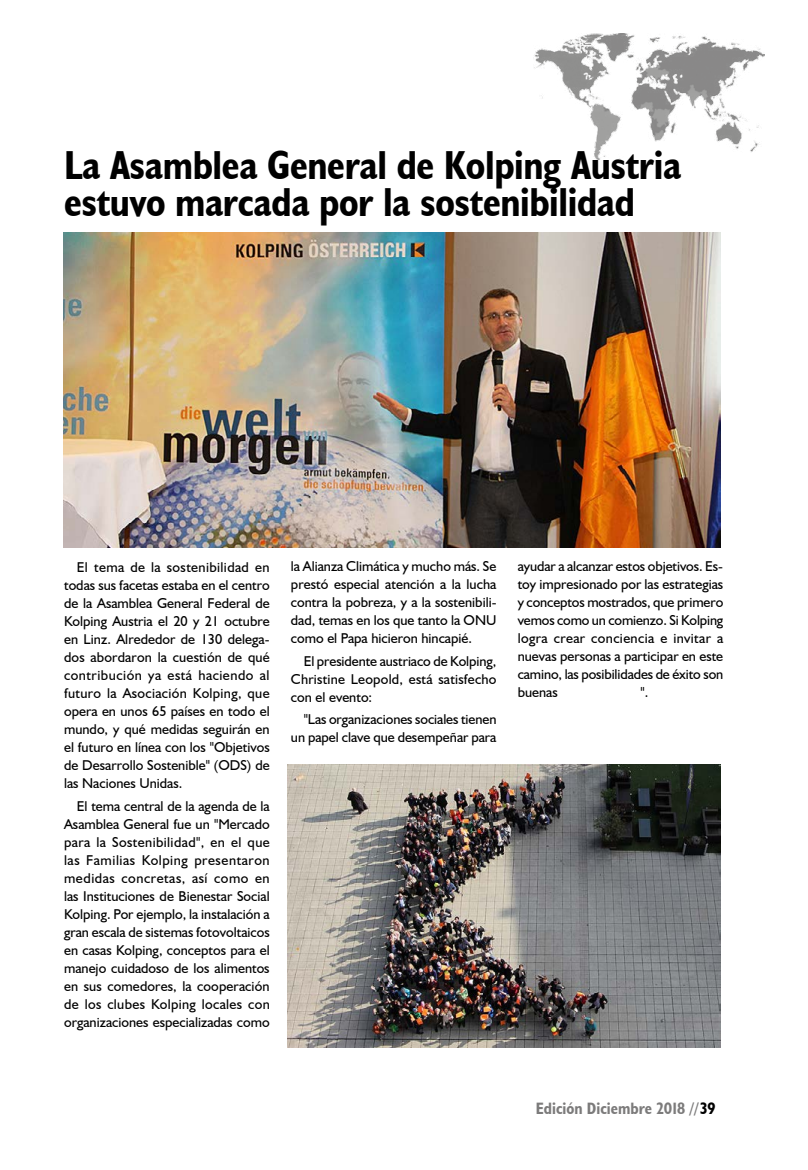
<style>
.page{position:relative;width:808px;height:1170px;background:#fff}
.page>*{position:absolute;margin:0;border:0;box-sizing:border-box;transform-origin:0 0}
.t1{font:700 condensed 40.5px/37.5px "Humanist 521 BT";letter-spacing:-.01em;color:#000}
.t2{font:700 condensed 16.5px "Humanist 521 BT";color:#7c7b7b}
.t3{font:14.25px/18px "Humanist 521 BT";color:#000;text-align:justify}
.s1{color:#000}
</style>
<div class="page">
<img style="left:288px;top:764px;width:433px;height:283px">
<img style="left:63px;top:232px;width:658px;height:315px">
<img style="left:534px;top:33px;width:231px;height:127px">
<h1 class="t1" style="left:64px;top:145px;width:619px">La Asamblea General de Kolping Austria estuvo marcada por la sostenibilidad</h1>
<p class="t3" style="left:64px;top:558px;width:207px;text-indent:13px">El tema de la sostenibilidad en todas sus facetas estaba en el centro de la Asamblea General Federal de Kolping Austria el 20 y 21 octubre en Linz. Alrededor de 130 delega&shy;dos abordaron la cuestión de qué contribución ya está haciendo al futuro la Asociación Kolping, que opera en unos 65 países en todo el mundo, y qué medidas seguirán en el futuro en línea con los "Objetivos de Desarrollo Sostenible" (ODS) de las Naciones Unidas.</p>
<p class="t3" style="left:64px;top:796px;width:207px;text-indent:13px">El tema central de la agenda de la Asamblea General fue un "Mercado para la Sostenibilidad", en el que las Familias Kolping presentaron medidas concretas, así como en las Instituciones de Bienestar Social Kolping. Por ejemplo, la instalación a gran escala de sistemas fotovoltaicos en casas Kolping, conceptos para el manejo cuidadoso de los alimentos en sus comedores, la cooperación de los clubes Kolping locales con organizaciones especializadas como</p>
<p class="t3" style="left:291px;top:557px;width:207px">la Alianza Climática y mucho más. Se prestó especial atención a la lucha contra la pobreza, y a la sostenibili&shy;dad, temas en los que tanto la ONU como el Papa hicieron hincapié.</p>
<p class="t3" style="left:291px;top:651px;width:207px;text-indent:13px">El presidente austriaco de Kolping, Christine Leopold, está satisfecho con el evento:</p>
<p class="t3" style="left:291px;top:710px;width:207px;text-align:right">"Las organizaciones sociales tienen un papel clave que desempeñar para</p>
<p class="t3" style="left:518px;top:557px;width:207px">ayudar a alcanzar estos objetivos. Es&shy;toy impresionado por las estrategias y conceptos mostrados, que primero vemos como un comienzo. Si Kolping logra crear conciencia e invitar a nuevas personas a participar en este camino, las posibilidades de éxito son buenas</p>
<p class="t3" style="left:640px;top:683px;width:9px">".</p>
<p class="t2" style="left:536px;top:1098px;width:181px">Edición Diciembre 2018 // <span class="s1">39</span></p>
</div>
